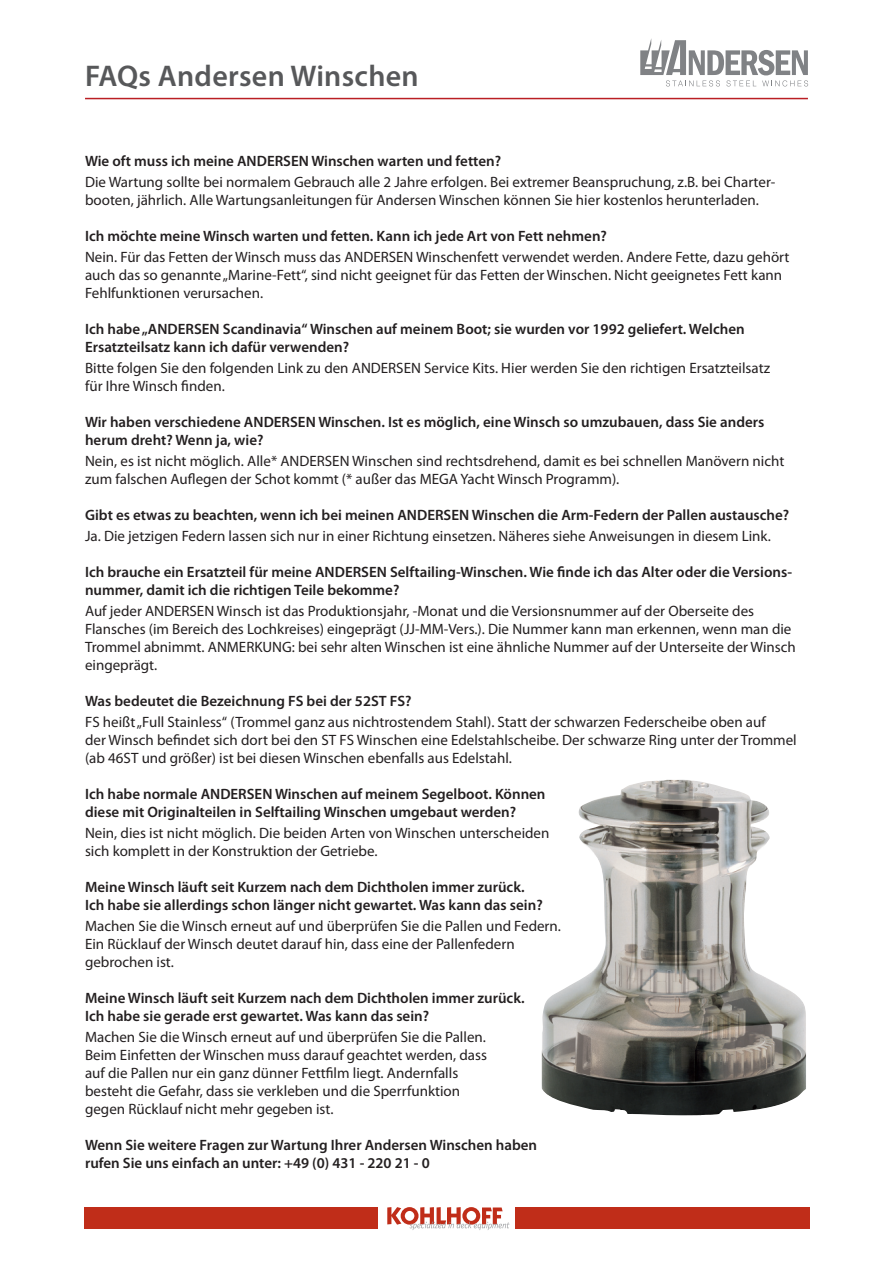
<style>
.page{position:relative;width:893px;height:1263px;background:#fff}
.page>*{position:absolute;margin:0;border:0;box-sizing:border-box;transform-origin:0 0}
.t1{font:600 30px "Myriad Pro";letter-spacing:.01em;color:#57585a}
.t2{font:15px/18px "Myriad Pro";color:#231f20}
.t3{font:600 15px "Myriad Pro";color:#231f20}
</style>
<div class="page">
<div style="left:84px;top:1207px;width:725px;height:22px;background:#c02d19"></div>
<div style="left:378px;top:1203px;width:136px;height:33px;background:#fff"></div>
<svg style="left:387px;top:1207px;width:123px;height:23px"></svg>
<hr style="left:85px;top:98px;width:723px;height:1px;background:#ba1f24">
<svg style="left:640px;top:38px;width:168px;height:48px"></svg>
<img style="left:542px;top:780px;width:264px;height:335px">
<p class="t1" style="left:85px;top:57px;width:335px">FAQs Andersen Winschen</p>
<p class="t3" style="left:85px;top:151px;width:418px">Wie oft muss ich meine ANDERSEN Winschen warten und fetten?</p>
<p class="t2" style="left:85px;top:172px;width:692px">Die Wartung sollte bei normalem Gebrauch alle 2 Jahre erfolgen. Bei extremer Beanspruchung, z.B. bei Charter-</p>
<p class="t2" style="left:85px;top:190px;width:675px">booten, jährlich. Alle Wartungsanleitungen für Andersen Winschen können Sie hier kostenlos herunterladen.</p>
<p class="t3" style="left:85px;top:226px;width:523px">Ich möchte meine Winsch warten und fetten. Kann ich jede Art von Fett nehmen?</p>
<p class="t2" style="left:85px;top:247px;width:706px">Nein. Für das Fetten der Winsch muss das ANDERSEN Winschenfett verwendet werden. Andere Fette, dazu gehört auch das so genannte „Marine-Fett“, sind nicht geeignet für das Fetten der Winschen. Nicht geeignetes Fett kann<br>Fehlfunktionen verursachen.</p>
<p class="t3" style="left:85px;top:319px;width:661px">Ich habe „ANDERSEN Scandinavia“ Winschen auf meinem Boot; sie wurden vor 1992 geliefert. Welchen</p>
<p class="t3" style="left:85px;top:337px;width:266px">Ersatzteilsatz kann ich dafür verwenden?</p>
<p class="t2" style="left:85px;top:358px;width:687px">Bitte folgen Sie den folgenden Link zu den ANDERSEN Service Kits. Hier werden Sie den richtigen Ersatzteilsatz</p>
<p class="t2" style="left:85px;top:376px;width:141px">für Ihre Winsch finden.</p>
<p class="t3" style="left:85px;top:412px;width:681px">Wir haben verschiedene ANDERSEN Winschen. Ist es möglich, eine Winsch so umzubauen, dass Sie anders</p>
<p class="t3" style="left:85px;top:430px;width:180px">herum dreht? Wenn ja, wie?</p>
<p class="t2" style="left:85px;top:451px;width:701px">Nein, es ist nicht möglich. Alle* ANDERSEN Winschen sind rechtsdrehend, damit es bei schnellen Manövern nicht zum falschen Auflegen der Schot kommt (* außer das MEGA Yacht Winsch Programm).</p>
<p class="t3" style="left:85px;top:505px;width:706px">Gibt es etwas zu beachten, wenn ich bei meinen ANDERSEN Winschen die Arm-Federn der Pallen austausche?</p>
<p class="t2" style="left:85px;top:526px;width:687px">Ja. Die jetzigen Federn lassen sich nur in einer Richtung einsetzen. Näheres siehe Anweisungen in diesem Link.</p>
<p class="t3" style="left:85px;top:562px;width:708px">Ich brauche ein Ersatzteil für meine ANDERSEN Selftailing-Winschen. Wie finde ich das Alter oder die Versions-</p>
<p class="t3" style="left:85px;top:580px;width:316px">nummer, damit ich die richtigen Teile bekomme?</p>
<p class="t2" style="left:85px;top:601px;width:712px">Auf jeder ANDERSEN Winsch ist das Produktionsjahr, -Monat und die Versionsnummer auf der Oberseite des Flansches (im Bereich des Lochkreises) eingeprägt (JJ-MM-Vers.). Die Nummer kann man erkennen, wenn man die Trommel abnimmt. ANMERKUNG: bei sehr alten Winschen ist eine ähnliche Nummer auf der Unterseite der Winsch eingeprägt.</p>
<p class="t3" style="left:85px;top:691px;width:328px">Was bedeutet die Bezeichnung FS bei der 52ST FS?</p>
<p class="t2" style="left:85px;top:712px;width:682px">FS heißt „Full Stainless“ (Trommel ganz aus nichtrostendem Stahl). Statt der schwarzen Federscheibe oben auf</p>
<p class="t2" style="left:85px;top:730px;width:713px">der Winsch befindet sich dort bei den ST FS Winschen eine Edelstahlscheibe. Der schwarze Ring unter der Trommel</p>
<p class="t2" style="left:85px;top:748px;width:428px">(ab 46ST und größer) ist bei diesen Winschen ebenfalls aus Edelstahl.</p>
<p class="t3" style="left:85px;top:784px;width:462px">Ich habe normale ANDERSEN Winschen auf meinem Segelboot. Können</p>
<p class="t3" style="left:85px;top:802px;width:433px">diese mit Originalteilen in Selftailing Winschen umgebaut werden?</p>
<p class="t2" style="left:85px;top:823px;width:466px">Nein, dies ist nicht möglich. Die beiden Arten von Winschen unterscheiden</p>
<p class="t2" style="left:85px;top:841px;width:294px">sich komplett in der Konstruktion der Getriebe.</p>
<p class="t3" style="left:85px;top:877px;width:441px">Meine Winsch läuft seit Kurzem nach dem Dichtholen immer zurück.</p>
<p class="t3" style="left:85px;top:895px;width:459px">Ich habe sie allerdings schon länger nicht gewartet. Was kann das sein?</p>
<p class="t2" style="left:85px;top:916px;width:477px">Machen Sie die Winsch erneut auf und überprüfen Sie die Pallen und Federn.</p>
<p class="t2" style="left:85px;top:934px;width:431px">Ein Rücklauf der Winsch deutet darauf hin, dass eine der Pallenfedern</p>
<p class="t2" style="left:85px;top:952px;width:90px">gebrochen ist.</p>
<p class="t3" style="left:85px;top:988px;width:441px">Meine Winsch läuft seit Kurzem nach dem Dichtholen immer zurück.</p>
<p class="t3" style="left:85px;top:1006px;width:346px">Ich habe sie gerade erst gewartet. Was kann das sein?</p>
<p class="t2" style="left:85px;top:1027px;width:402px">Machen Sie die Winsch erneut auf und überprüfen Sie die Pallen.</p>
<p class="t2" style="left:85px;top:1045px;width:403px">Beim Einfetten der Winschen muss darauf geachtet werden, dass</p>
<p class="t2" style="left:85px;top:1063px;width:375px">auf die Pallen nur ein ganz dünner Fettfilm liegt. Andernfalls</p>
<p class="t2" style="left:85px;top:1081px;width:377px">besteht die Gefahr, dass sie verkleben und die Sperrfunktion</p>
<p class="t2" style="left:85px;top:1099px;width:250px">gegen Rücklauf nicht mehr gegeben ist.</p>
<p class="t3" style="left:85px;top:1135px;width:454px">Wenn Sie weitere Fragen zur Wartung Ihrer Andersen Winschen haben</p>
<p class="t3" style="left:85px;top:1153px;width:346px">rufen Sie uns einfach an unter: +49 (0) 431 - 220 21 - 0</p>
</div>
